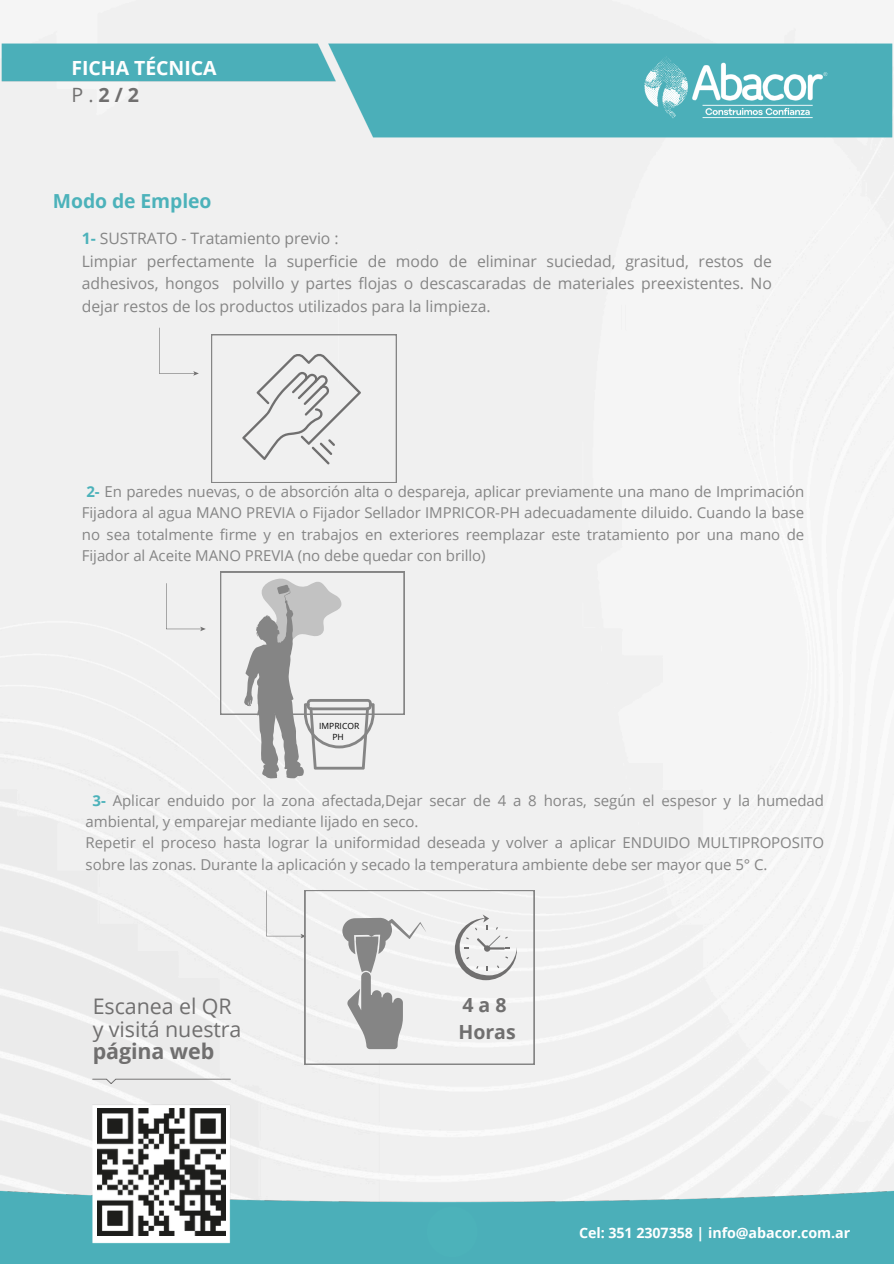
<style>
.page{position:relative;width:894px;height:1264px;background:#fff}
.page>*{position:absolute;margin:0;border:0;box-sizing:border-box;transform-origin:0 0}
.t1{font:21.45px/22.5px "Open Sans";letter-spacing:-.005em;color:#706f6f}
.t2{font:700 19.65px "Open Sans";color:#706f6f}
.t3{font:700 19.5px "Open Sans";letter-spacing:-.005em;color:#fff}
.t4{font:700 19.5px/27px "Open Sans";color:#706f6f}
.t5{font:700 19.35px "Open Sans";letter-spacing:-.005em;color:#4cb2ba}
.t6{font:15.75px/22.5px "Open Sans";letter-spacing:-.005em;color:#858585}
.t7{font:15px/21.3px "Open Sans";letter-spacing:-.005em;color:#858585}
.t8{font:700 14.25px "Open Sans";letter-spacing:-.005em;color:#fff}
.t9{font:8.55px "Open Sans";color:#000}
.s1{font-weight:400}
.s2{font-weight:700;color:#4cb2ba}
.s3{font-weight:700}
</style>
<div class="page">
<img style="left:0;top:1097px;width:893px;height:166px">
<img style="left:0;top:37px;width:893px;height:108px">
<img style="left:98px;top:1108px;width:127px;height:127px">
<svg style="left:92px;top:1078px;width:139px;height:6px"></svg>
<div style="left:159px;top:328px;width:40px;height:48px;background:#f0f0f0"></div>
<div style="left:166px;top:583px;width:40px;height:48px;background:#f0f0f0"></div>
<svg style="left:211px;top:334px;width:185px;height:149px"></svg>
<svg style="left:220px;top:572px;width:184px;height:206px"></svg>
<svg style="left:266px;top:890px;width:268px;height:174px"></svg>
<div style="left:426px;top:1206px;width:51px;height:51px;background:#4cb2ba;border-radius:50%"></div>
<h5 class="t3" style="left:71px;top:54px;width:146px">FICHA TÉCNICA</h5>
<h5 class="t2" style="left:71px;top:81px;width:69px"><span class="s1">P.</span>2/2</h5>
<p class="t5" style="left:53px;top:187px;width:160px">Modo de Empleo</p>
<p class="t6" style="left:82px;top:227px;width:691px"><span class="s2">1-</span> SUSTRATO - Tratamiento previo :<br>Limpiar perfectamente la superficie de modo de eliminar suciedad, grasitud, restos de adhesivos, hongos polvillo y partes flojas o descascaradas de materiales preexistentes. No dejar restos de los productos utilizados para la limpieza.</p>
<p class="t7" style="left:82px;top:480px;width:723px;text-align:justify;text-indent:5px"><span class="s2">2-</span> En paredes nuevas, o de absorción alta o despareja, aplicar previamente una mano de Imprimación Fijadora al agua MANO PREVIA o Fijador Sellador IMPRICOR-PH adecuadamente diluido. Cuando la base no sea totalmente firme y en trabajos en exteriores reemplazar este tratamiento por una mano de Fijador al Aceite MANO PREVIA (no debe quedar con brillo)</p>
<p class="t9" style="left:319px;top:720px;width:42px">IMPRICOR</p>
<h5 class="t9" style="left:332px;top:731px;width:13px">PH</h5>
<h5 class="t7" style="left:86px;top:789px;width:739px;text-indent:7px"><span class="s2">3-</span> Aplicar enduido por la zona afectada,Dejar secar de 4 a 8 horas, según el espesor y la humedad ambiental, y emparejar mediante lijado en seco.<br>Repetir el proceso hasta lograr la uniformidad deseada y volver a aplicar ENDUIDO MULTIPROPOSITO sobre las zonas. Durante la aplicación y secado la temperatura ambiente debe ser mayor que 5° C.</h5>
<p class="t1" style="left:93px;top:994px;width:150px">Escanea el QR y visitá nuestra <span class="s3">página web</span></p>
<p class="t4" style="left:458px;top:990px;width:59px">4a8<br>Horas</p>
<p class="t8" style="left:579px;top:1222px;width:273px">Cel: 351 2307358 | info@abacor.com.ar</p>
</div>
